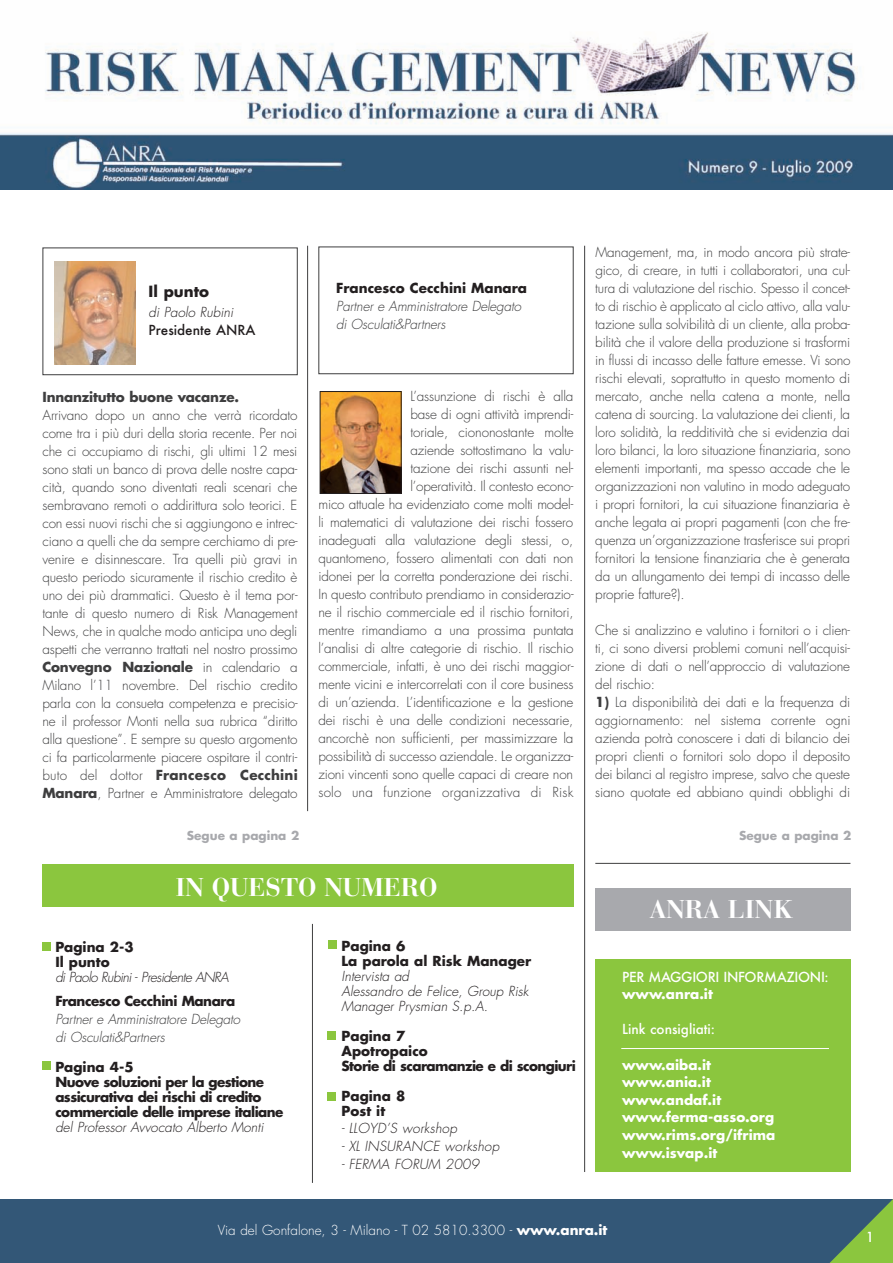
<style>
.page{position:relative;width:893px;height:1263px;background:#fff}
.page>*{position:absolute;margin:0;border:0;box-sizing:border-box;transform-origin:0 0}
.t1{font:700 25.5px "Bauer Bodoni";color:#fff}
.t2{font:700 15px "Futura";color:#231f20}
.t3{font:300 13.5px/18px "Futura";letter-spacing:-.015em;color:#3e3e3f;text-align:justify}
.t4{font:700 13.5px/15px "Futura";letter-spacing:-.04em;color:#231f20}
.t5{font:italic 300 13.5px/15px "Futura";color:#231f20}
.t6{font:italic 300 13.5px/18px "Futura";letter-spacing:-.015em;color:#3e3e3f}
.t7{font:700 13.5px/17.5px "Futura";color:#fff}
.t8{font:700 13.5px/15px "Futura";color:#231f20}
.t9{font:300 13.5px "Futura";color:#fff}
.t10{font:italic 300 13.5px/15px "Futura";letter-spacing:-.045em;color:#231f20}
.t11{font:700 13.5px "Futura";letter-spacing:-.015em;color:#3e3e3f}
.t12{font:500 13.5px "Futura";letter-spacing:-.025em;color:#fff}
.t13{font:500 13.5px "Futura";color:#fff}
.t14{font:500 13.5px "Futura";color:#231f20}
.t15{font:700 12px "Futura";color:#a8a9ad}
.s1{font-weight:700}
.s2{font-weight:700;font-style:normal}
.s3{font-style:normal}
</style>
<div class="page">
<div style="left:43px;top:248px;width:255px;height:127px;border:1px solid #3e3e3f"></div>
<div style="left:0;top:1199px;width:893px;height:64px;background:#335777"></div>
<hr style="left:307px;top:246px;width:1px;height:565px;background:#3e3e3f">
<hr style="left:584px;top:246px;width:1px;height:926px;background:#3e3e3f">
<div style="left:43px;top:864px;width:531px;height:43px;background:#8bc63e"></div>
<div style="left:318px;top:247px;width:256px;height:127px;border:1px solid #3e3e3f"></div>
<img style="left:322px;top:393px;width:77px;height:99px">
<div style="left:320px;top:391px;width:81px;height:103px;border:1px solid #231f20"></div>
<hr style="left:595px;top:863px;width:255px;height:1px;background:#3e3e3f">
<div style="left:595px;top:888px;width:255px;height:43px;background:#a8a9ad"></div>
<div style="left:595px;top:959px;width:255px;height:213px;background:#8bc63e"></div>
<hr style="left:621px;top:1048px;width:208px;height:1px;background:#fff">
<div style="left:43px;top:942px;width:8px;height:8px;background:#8bc63e"></div>
<div style="left:43px;top:1061px;width:8px;height:9px;background:#8bc63e"></div>
<div style="left:328px;top:941px;width:9px;height:8px;background:#8bc63e"></div>
<div style="left:327px;top:1031px;width:9px;height:8px;background:#8bc63e"></div>
<hr style="left:312px;top:924px;width:1px;height:259px;background:#3e3e3f">
<svg style="left:830px;top:1199px;width:63px;height:64px"></svg>
<div style="left:327px;top:1092px;width:9px;height:9px;background:#8bc63e"></div>
<img style="left:0;top:32px;width:893px;height:157px">
<img style="left:54px;top:262px;width:82px;height:102px">
<p class="t2" style="left:149px;top:285px;width:62px">Il punto</p>
<p class="t5" style="left:149px;top:306px;width:86px">di Paolo Rubini</p>
<p class="t14" style="left:149px;top:322px;width:108px">Presidente ANRA</p>
<p class="t8" style="left:336px;top:282px;width:192px">Francesco Cecchini Manara</p>
<p class="t6" style="left:336px;top:298px;width:186px">Partner e Amministratore Delegato di Osculati&amp;Partners</p>
<p class="t3" style="left:318px;top:388px;width:257px;text-align:right">L’assunzione di rischi è alla<br>base di ogni attività imprendi-<br>toriale, ciononostante molte<br>aziende sottostimano la valu-<br>tazione dei rischi assunti nel-<br>l’operatività. Il contesto econo-<br>mico attuale ha evidenziato come molti model&shy;li matematici di valutazione dei rischi fossero inadeguati alla valutazione degli stessi, o, quantomeno, fossero alimentati con dati non idonei per la corretta ponderazione dei rischi.<br>In questo contributo prendiamo in considerazio&shy;ne il rischio commerciale ed il rischio fornitori, mentre rimandiamo a una prossima puntata l’analisi di altre categorie di rischio. Il rischio commerciale, infatti, è uno dei rischi maggior&shy;mente vicini e intercorrelati con il core business di un’azienda. L’identificazione e la gestione dei rischi è una delle condizioni necessarie, ancorchè non sufficienti, per massimizzare la possibilità di successo aziendale. Le organizza&shy;zioni vincenti sono quelle capaci di creare non solo una funzione organizzativa di Risk</p>
<p class="t11" style="left:43px;top:390px;width:198px">Innanzitutto buone vacanze.</p>
<p class="t3" style="left:43px;top:407px;width:257px">Arrivano dopo un anno che verrà ricordato come tra i più duri della storia recente. Per noi che ci occupiamo di rischi, gli ultimi 12 mesi sono stati un banco di prova delle nostre capa&shy;cità, quando sono diventati reali scenari che sembravano remoti o addirittura solo teorici. E con essi nuovi rischi che si aggiungono e intrec&shy;ciano a quelli che da sempre cerchiamo di pre&shy;venire e disinnescare. Tra quelli più gravi in questo periodo sicuramente il rischio credito è uno dei più drammatici. Questo è il tema por&shy;tante di questo numero di Risk Management News, che in qualche modo anticipa uno degli aspetti che verranno trattati nel nostro prossimo <span class="s1">Convegno Nazionale</span> in calendario a Milano l’11 novembre. Del rischio credito parla con la consueta competenza e precisio&shy;ne il professor Monti nella sua rubrica “diritto alla questione”. E sempre su questo argomento ci fa particolarmente piacere ospitare il contri&shy;buto del dottor <span class="s1">Francesco Cecchini Manara</span>, Partner e Amministratore delegato</p>
<p class="t15" style="left:187px;top:830px;width:114px">Segue a pagina 2</p>
<h1 class="t1" style="left:175px;top:878px;width:264px">IN QUESTO NUMERO</h1>
<p class="t10" style="left:55px;top:940px;width:175px"><span class="s2">Pagina 2-3<br>Il punto<br></span>di Paolo Rubini <span class="s3">-</span> Presidente ANRA</p>
<p class="t4" style="left:55px;top:994px;width:181px">Francesco Cecchini Manara</p>
<p class="t6" style="left:55px;top:1011px;width:186px">Partner e Amministratore Delegato di Osculati&amp;Partners</p>
<p class="t4" style="left:55px;top:1060px;width:230px">Pagina 4-5<br>Nuove soluzioni per la gestione assicurativa dei rischi di credito commerciale delle imprese italiane</p>
<p class="t5" style="left:55px;top:1120px;width:210px">del Professor Avvocato Alberto Monti</p>
<p class="t8" style="left:342px;top:939px;width:191px">Pagina 6<br>La parola al Risk Manager</p>
<p class="t5" style="left:342px;top:969px;width:189px">Intervista ad<br>Alessandro de Felice, Group Risk<br>Manager Prysmian S.p.A.</p>
<p class="t4" style="left:342px;top:1029px;width:236px">Pagina 7<br>Apotropaico<br>Storie di scaramanzie e di scongiuri</p>
<p class="t8" style="left:342px;top:1089px;width:65px">Pagina 8<br>Post it</p>
<p class="t5" style="left:342px;top:1122px;width:117px">- LLOYD’S workshop</p>
<p class="t5" style="left:342px;top:1140px;width:159px">- XL INSURANCE workshop</p>
<p class="t5" style="left:342px;top:1157px;width:139px">- FERMA FORUM 2009</p>
<p class="t3" style="left:595px;top:244px;width:257px">Management, ma, in modo ancora più strate&shy;gico, di creare, in tutti i collaboratori, una cul&shy;tura di valutazione del rischio. Spesso il concet&shy;to di rischio è applicato al ciclo attivo, alla valu&shy;tazione sulla solvibilità di un cliente, alla proba&shy;bilità che il valore della produzione si trasformi in flussi di incasso delle fatture emesse. Vi sono rischi elevati, soprattutto in questo momento di mercato, anche nella catena a monte, nella catena di sourcing. La valutazione dei clienti, la loro solidità, la redditività che si evidenzia dai loro bilanci, la loro situazione finanziaria, sono elementi importanti, ma spesso accade che le organizzazioni non valutino in modo adeguato i propri fornitori, la cui situazione finanziaria è anche legata ai propri pagamenti (con che fre&shy;quenza un’organizzazione trasferisce sui propri fornitori la tensione finanziaria che è generata da un allungamento dei tempi di incasso delle proprie fatture?).</p>
<p class="t3" style="left:595px;top:622px;width:256px">Che si analizzino e valutino i fornitori o i clien&shy;ti, ci sono diversi problemi comuni nell’acquisi&shy;zione di dati o nell’approccio di valutazione del rischio:</p>
<p class="t3" style="left:595px;top:694px;width:257px"><span class="s1">1)</span> La disponibilità dei dati e la frequenza di aggiornamento: nel sistema corrente ogni azienda potrà conoscere i dati di bilancio dei propri clienti o fornitori solo dopo il deposito dei bilanci al registro imprese, salvo che queste siano quotate ed abbiano quindi obblighi di</p>
<p class="t15" style="left:739px;top:830px;width:114px">Segue a pagina 2</p>
<h1 class="t1" style="left:649px;top:900px;width:145px">ANRA LINK</h1>
<p class="t12" style="left:622px;top:969px;width:208px">PER MAGGIORI INFORMAZIONI:</p>
<p class="t7" style="left:622px;top:987px;width:92px">www.anra.it</p>
<p class="t13" style="left:622px;top:1022px;width:94px">Link consigliati:</p>
<p class="t7" style="left:622px;top:1057px;width:155px">www.aiba.it www.ania.it www.andaf.it www.ferma-asso.org www.rims.org/ifrima www.isvap.it</p>
<p class="t9" style="left:218px;top:1224px;width:391px">Via del Gonfalone, 3 - Milano - T 02 5810.3300 - <span class="s1">www.anra.it</span></p>
<p class="t12" style="left:866px;top:1229px;width:10px">1</p>
</div>
